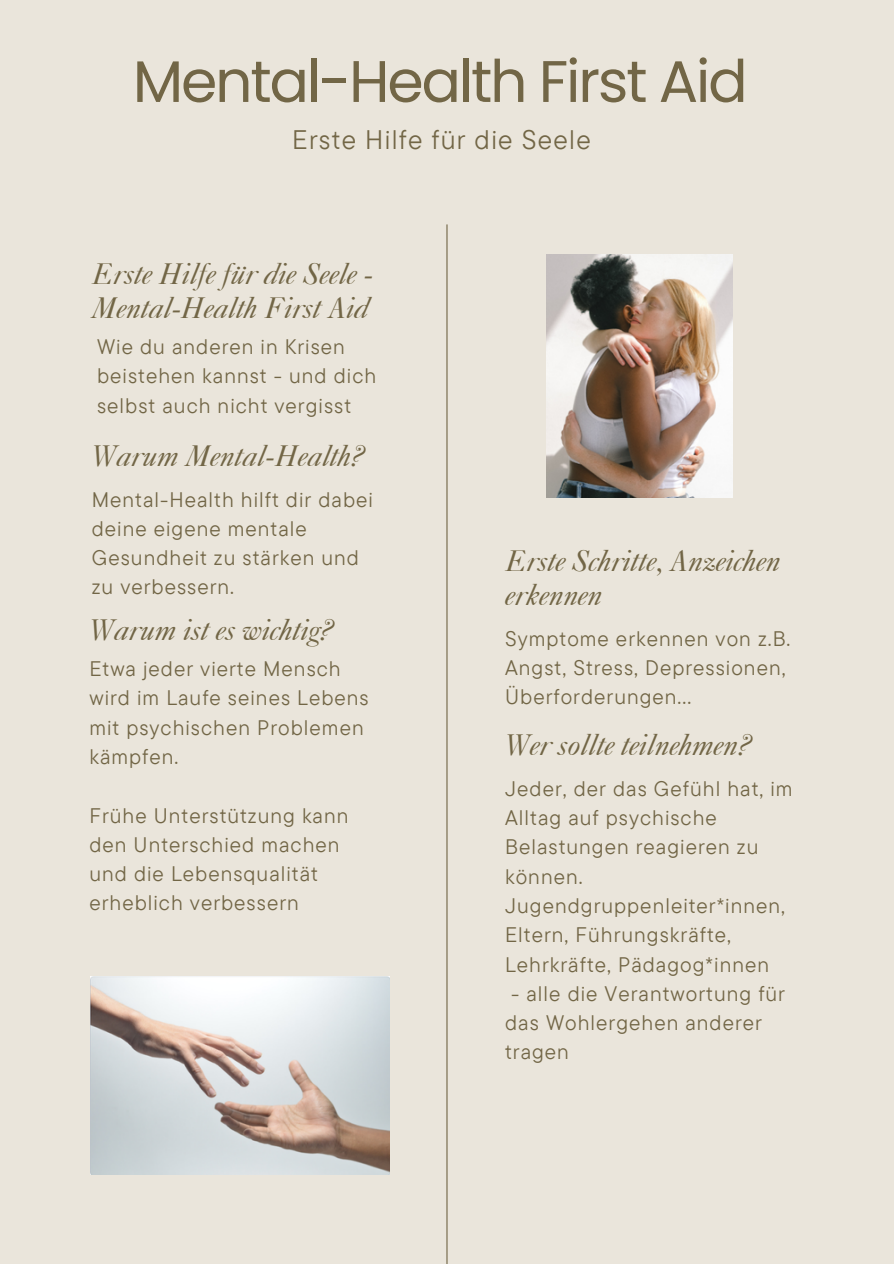
<style>
.page{position:relative;width:894px;height:1264px;background:#fff}
.page>*{position:absolute;margin:0;border:0;box-sizing:border-box;transform-origin:0 0}
.t1{font:58.5px "Poppins";letter-spacing:-.04em;color:#726646}
.t2{font:italic 30px/33.8px "Caslon 540 LT Std";letter-spacing:-.01em;color:#726646}
.t3{font:26.7px "TT Commons Pro";letter-spacing:.05em;color:#726646}
.t4{font:21px/29.2px "TT Commons Pro";letter-spacing:.05em;color:#726646}
</style>
<div class="page">
<div style="left:0;top:0;width:893px;height:1263px;background:#eae5db"></div>
<hr style="left:446px;top:224px;width:1px;height:1039px;background:#726646">
<img style="left:90px;top:976px;width:300px;height:198px">
<img style="left:546px;top:254px;width:186px;height:243px">
<h2 class="t1" style="left:133px;top:40px;width:616px">Mental-Health First Aid</h2>
<p class="t3" style="left:292px;top:123px;width:300px">Erste Hilfe für die Seele</p>
<p class="t2" style="left:92px;top:261px;width:283px">Erste Hilfe für die Seele -<br>Mental-Health First Aid</p>
<h2 class="t4" style="left:97px;top:331px;width:280px">Wie du anderen in Krisen beistehen kannst - und dich selbst auch nicht vergisst</h2>
<p class="t2" style="left:92px;top:443px;width:274px">Warum Mental-Health?</p>
<p class="t4" style="left:92px;top:484px;width:282px">Mental-Health hilft dir dabei deine eigene mentale<br>Gesundheit zu stärken und zu verbessern.</p>
<p class="t2" style="left:89px;top:617px;width:245px">Warum ist es wichtig?</p>
<p class="t4" style="left:89px;top:653px;width:281px">Etwa jeder vierte Mensch wird im Laufe seines Lebens mit psychischen Problemen kämpfen.</p>
<h2 class="t4" style="left:89px;top:800px;width:260px">Frühe Unterstützung kann den Unterschied machen und die Lebensqualität erheblich verbessern</h2>
<p class="t2" style="left:505px;top:548px;width:277px">Erste Schritte, Anzeichen erkennen</p>
<h2 class="t4" style="left:505px;top:623px;width:287px">Symptome erkennen von z.B.<br>Angst, Stress, Depressionen,<br>Überforderungen...</h2>
<p class="t2" style="left:505px;top:732px;width:247px">Wer sollte teilnehmen?</p>
<h2 class="t4" style="left:505px;top:773px;width:289px">Jeder, der das Gefühl hat, im<br>Alltag auf psychische<br>Belastungen reagieren zu können.</h2>
<p class="t4" style="left:505px;top:890px;width:281px">Jugendgruppenleiter*innen,<br>Eltern, Führungskräfte,<br>Lehrkräfte, Pädagog*innen</p>
<p class="t4" style="left:505px;top:978px;width:281px">- alle die Verantwortung für das Wohlergehen anderer tragen</p>
</div>
